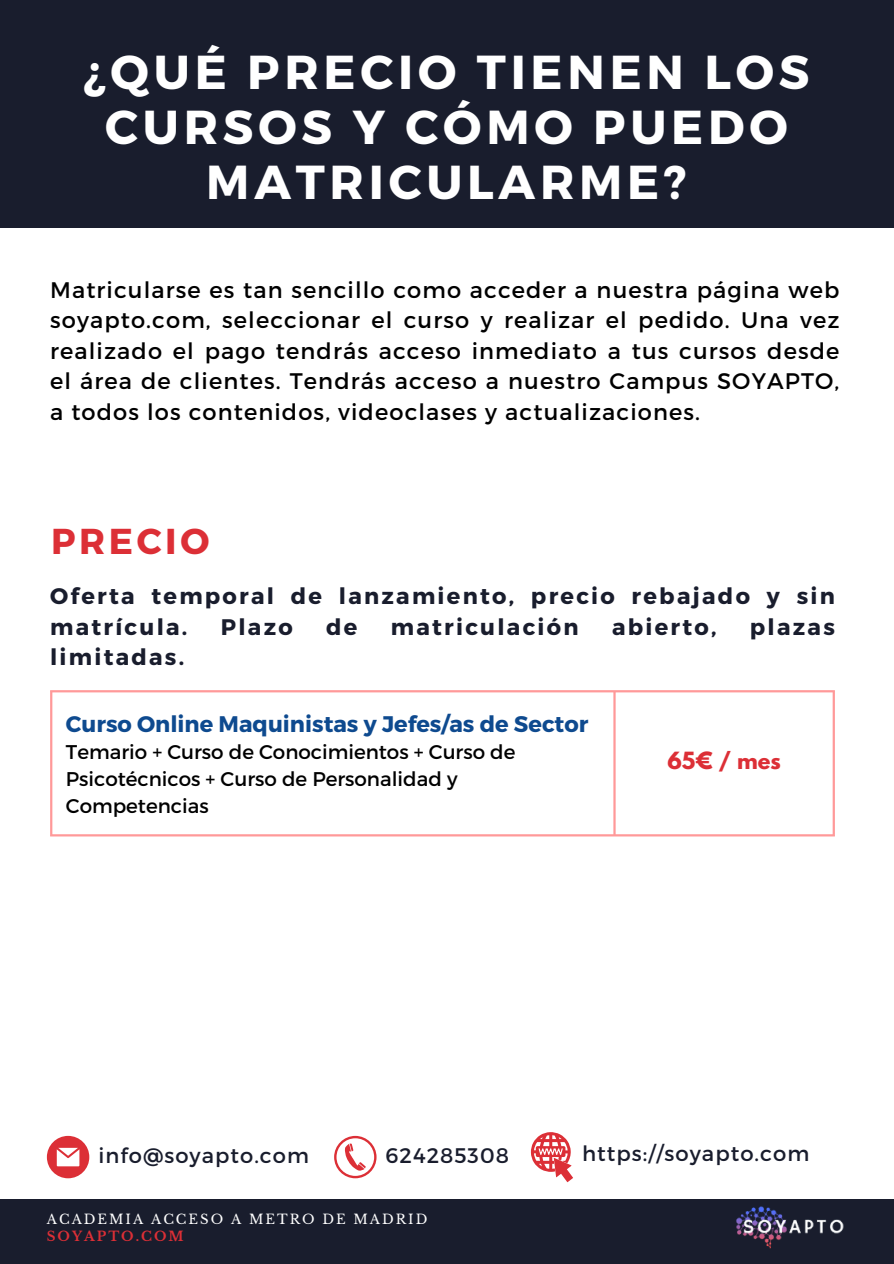
<style>
.page{position:relative;width:894px;height:1264px;background:#fff}
.page>*{position:absolute;margin:0;border:0;box-sizing:border-box;transform-origin:0 0}
.t1{font:700 47.55px/55.2px "Montserrat";letter-spacing:.1em;color:#fff;text-align:center}
.t2{font:700 36px "Montserrat";letter-spacing:.1em;color:#dc2f36}
.t3{font:22.5px/30.3px "Montserrat";letter-spacing:.05em;color:#000;text-align:justify}
.t4{font:700 22.5px/30.3px "Montserrat";letter-spacing:.1em;color:#191d2d}
.t5{font:700 22.5px "Montserrat";color:#0e4a8f}
.t6{font:21.15px "Montserrat";letter-spacing:.05em;color:#191d2d}
.t7{font:21px "Montserrat";letter-spacing:.05em;color:#191d2d}
.t8{font:700 21px "League Spartan";color:#dc2f36}
.t9{font:19.8px/27px "Montserrat";color:#000}
.t10{font:13.2px "Libre Baskerville";letter-spacing:.15em;color:#fff}
.t11{font:700 13.2px "Libre Baskerville";letter-spacing:.15em;color:#dc2f36}
</style>
<div class="page">
<div style="left:0;top:0;width:893px;height:227px;background:#191d2d"></div>
<hr style="left:50px;top:692px;width:2px;height:142px;background:#f99">
<hr style="left:613px;top:692px;width:2px;height:142px;background:#f99">
<hr style="left:832px;top:692px;width:2px;height:142px;background:#f99">
<hr style="left:50px;top:690px;width:784px;height:2px;background:#f99">
<hr style="left:50px;top:834px;width:784px;height:2px;background:#f99">
<div style="left:0;top:1199px;width:893px;height:64px;background:#191d2d"></div>
<img style="left:736px;top:1206px;width:108px;height:43px">
<svg style="left:334px;top:1135px;width:42px;height:43px"></svg>
<div style="left:336px;top:1138px;width:38px;height:37px;background:#fff;border-radius:50%"></div>
<svg style="left:344px;top:1143px;width:21px;height:27px"></svg>
<svg style="left:47px;top:1135px;width:42px;height:43px"></svg>
<svg style="left:530px;top:1132px;width:43px;height:50px"></svg>
<p class="t1" style="left:83px;top:42px;width:727px">¿QUÉ PRECIO TIENEN LOS<br>CURSOS Y CÓMO PUEDO<br>MATRICULARME?</p>
<p class="t3" style="left:50px;top:274px;width:790px">Matricularse es tan sencillo como acceder a nuestra página web soyapto.com, seleccionar el curso y realizar el pedido. Una vez realizado el pago tendrás acceso inmediato a tus cursos desde el área de clientes. Tendrás acceso a nuestro Campus SOYAPTO, a todos los contenidos, videoclases y actualizaciones.</p>
<h3 class="t2" style="left:51px;top:517px;width:160px">PRECIO</h3>
<h2 class="t4" style="left:50px;top:580px;width:786px">Oferta temporal de lanzamiento, precio rebajado y sin matrícula.</h2>
<h2 class="t4" style="left:221px;top:610px;width:73px">Plazo</h2>
<h2 class="t4" style="left:326px;top:610px;width:33px">de</h2>
<h2 class="t4" style="left:391px;top:610px;width:189px">matriculación</h2>
<h2 class="t4" style="left:612px;top:610px;width:106px">abierto,</h2>
<h2 class="t4" style="left:749px;top:610px;width:86px">plazas</h2>
<h2 class="t4" style="left:50px;top:640px;width:136px">limitadas.</h2>
<p class="t5" style="left:66px;top:709px;width:524px">Curso Online Maquinistas y Jefes/as de Sector</p>
<h1 class="t9" style="left:66px;top:737px;width:451px">Temario + Curso de Conocimientos + Curso de<br>Psicotécnicos + Curso de Personalidad y<br>Competencias</h1>
<h4 class="t8" style="left:667px;top:750px;width:115px">65€ / mes</h4>
<h4 class="t7" style="left:99px;top:1141px;width:212px">info@soyapto.com</h4>
<p class="t6" style="left:385px;top:1141px;width:125px">624285308</p>
<h4 class="t6" style="left:582px;top:1140px;width:229px">https://soyapto.com</h4>
<p class="t10" style="left:47px;top:1210px;width:382px">ACADEMIA ACCESO A METRO DE MADRID</p>
<p class="t11" style="left:47px;top:1228px;width:138px">SOYAPTO.COM</p>
</div>
